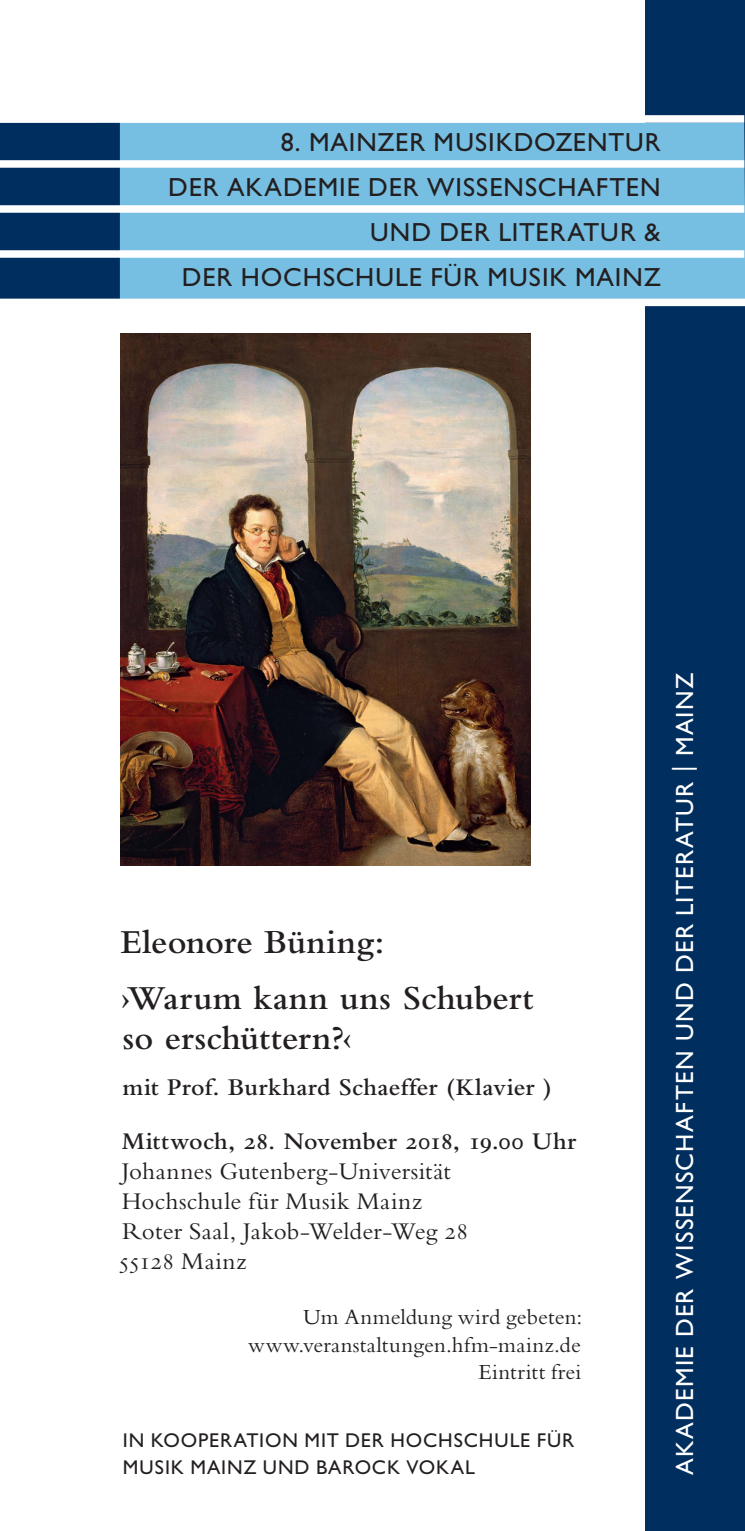
<style>
.page{position:relative;width:745px;height:1531px;background:#fff}
.page>*{position:absolute;margin:0;border:0;box-sizing:border-box;transform-origin:0 0}
.t1{font:600 35px/56px "Bembo Std";color:#231f20}
.t2{font:26.25px/45px "Gill Sans Std";letter-spacing:.035em;color:#231f20;text-align:right}
.t3{font:25px/30px "Bembo Std";letter-spacing:.01em;color:#231f20}
.t4{font:600 25px/54px "Bembo Std";letter-spacing:.005em;color:#231f20}
.t5{font:25px "Gill Sans Std";letter-spacing:.05em;color:#fff}
.t6{font:22.5px/27.5px "Bembo Std";letter-spacing:.015em;color:#231f20;text-align:right}
.t7{font:20px/27.5px "Gill Sans Std";letter-spacing:.045em;color:#231f20}
</style>
<div class="page">
<div style="left:645px;top:0;width:99px;height:1531px;background:#002e5e"></div>
<div style="left:120px;top:123px;width:624px;height:176px;background:#77bfe2"></div>
<div style="left:0;top:123px;width:120px;height:176px;background:#002e5e"></div>
<div style="left:0;top:205px;width:743px;height:8px;background:#fff"></div>
<div style="left:0;top:160px;width:743px;height:8px;background:#fff"></div>
<div style="left:0;top:115px;width:743px;height:8px;background:#fff"></div>
<div style="left:0;top:250px;width:743px;height:8px;background:#fff"></div>
<div style="left:0;top:299px;width:744px;height:7px;background:#fff"></div>
<img style="left:120px;top:334px;width:410px;height:531px">
<p class="t2" style="left:168px;top:120px;width:493px">8. MAINZER MUSIKDOZENTUR<br>DER AKADEMIE DER WISSENSCHAFTEN<br>UND DER LITERATUR &amp;<br>DER HOCHSCHULE FÜR MUSIK MAINZ</p>
<h1 class="t1" style="left:121px;top:914px;width:414px">Eleonore Büning:<br>›Warum kann uns Schubert</h1>
<h1 class="t1" style="left:122px;top:1010px;width:231px">so erschüttern?‹</h1>
<p class="t4" style="left:122px;top:1060px;width:456px">mit Prof. Burkhard Schaeffer (Klavier )<br>Mittwoch, 28. November 2018, 19.00 Uhr</p>
<p class="t3" style="left:118px;top:1156px;width:351px">Johannes Gutenberg-Universität<br>Hochschule für Musik Mainz<br>Roter Saal, Jakob-Welder-Weg 28<br>55128 Mainz</p>
<p class="t6" style="left:248px;top:1303px;width:335px">Um Anmeldung wird gebeten: www.veranstaltungen.hfm-mainz.de<br>Eintritt frei</p>
<p class="t7" style="left:123px;top:1426px;width:452px">IN KOOPERATION MIT DER HOCHSCHULE FÜR<br>MUSIK MAINZ UND BAROCK VOKAL</p>
<p class="t5" style="left:670px;top:1475px;width:803px;rotate:-90deg">AKADEMIE DER WISSENSCHAFTEN UND DER LITERATUR | MAINZ</p>
</div>
